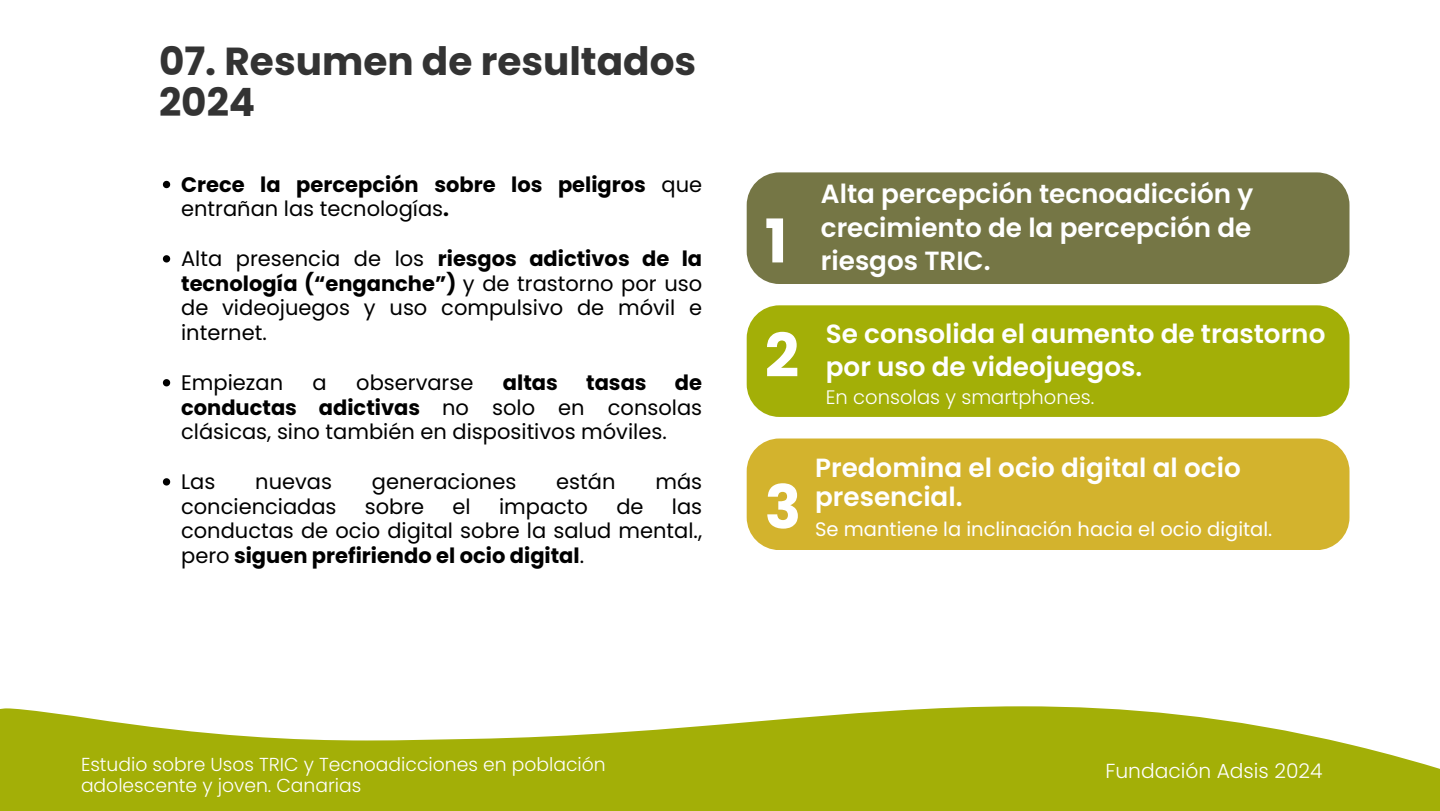
<style>
.page{position:relative;width:1440px;height:811px;background:#fff}
.page>*{position:absolute;margin:0;border:0;box-sizing:border-box;transform-origin:0 0}
.t1{font:700 60.15px/114.1px "Poppins";color:#fff}
.t2{font:700 39px/41.6px "Poppins";color:#333}
.t3{font:600 26.25px/33.2px "Poppins";color:#fff}
.t4{font:21px/24.8px "Poppins";color:#000;text-align:justify}
.t5{font:700 21px/24.8px "Poppins";color:#000}
.t6{font:300 20.25px "Poppins";color:#fff}
.t7{font:19.5px "Poppins";color:#fff}
.t8{font:300 19.5px "Poppins";color:#fff}
.t9{font:300 18.75px/20.9px "Poppins";color:#fff}
.s1{font-weight:400}
.s2{font-weight:700}
</style>
<div class="page">
<svg style="left:0;top:706px;width:1440px;height:104px;fill:#a3af07"></svg>
<div style="left:747px;top:172px;width:603px;height:112px;background:#757645;border-radius:33px"></div>
<div style="left:747px;top:305px;width:603px;height:111px;background:#a3af07;border-radius:33px"></div>
<div style="left:747px;top:438px;width:603px;height:111px;background:#d3b32d;border-radius:33px"></div>
<svg style="left:163px;top:181px;width:7px;height:7px"></svg>
<svg style="left:163px;top:255px;width:7px;height:7px"></svg>
<svg style="left:163px;top:379px;width:7px;height:7px"></svg>
<svg style="left:163px;top:478px;width:7px;height:7px"></svg>
<h2 class="t2" style="left:159px;top:40px;width:539px">07. Resumen de resultados<br>2024</h2>
<p class="t5" style="left:181px;top:172px;width:523px">Crece la percepción sobre los peligros <span class="s1">que entrañan las tecnologías</span>.</p>
<p class="t4" style="left:181px;top:246px;width:523px">Alta presencia de los <span class="s2">riesgos adictivos de la tecnología (“enganche”)</span> y de trastorno por uso de videojuegos y uso compulsivo de móvil e internet.</p>
<p class="t4" style="left:181px;top:370px;width:103px">Empiezan</p>
<p class="t4" style="left:313px;top:370px;width:16px">a</p>
<p class="t4" style="left:356px;top:370px;width:119px">observarse</p>
<p class="t5" style="left:503px;top:370px;width:56px">altas</p>
<p class="t5" style="left:586px;top:370px;width:62px">tasas</p>
<p class="t4" style="left:181px;top:370px;width:523px;text-indent:494px"><span class="s2">de conductas adictivas</span> no solo en consolas clásicas, sino también en dispositivos móviles.</p>
<p class="t4" style="left:181px;top:469px;width:36px">Las</p>
<p class="t4" style="left:255px;top:469px;width:78px">nuevas</p>
<p class="t4" style="left:372px;top:469px;width:146px">generaciones</p>
<p class="t4" style="left:556px;top:469px;width:61px">están</p>
<p class="t4" style="left:655px;top:469px;width:48px">más</p>
<p class="t4" style="left:181px;top:493px;width:157px">concienciadas</p>
<p class="t4" style="left:365px;top:493px;width:61px">sobre</p>
<p class="t4" style="left:453px;top:493px;width:20px">el</p>
<p class="t4" style="left:499px;top:493px;width:91px">impacto</p>
<p class="t4" style="left:616px;top:493px;width:29px">de</p>
<p class="t4" style="left:181px;top:493px;width:523px;text-indent:491px">las conductas de ocio digital sobre la salud mental., pero <span class="s2">siguen prefiriendo el ocio digital</span>.</p>
<h1 class="t1" style="left:765px;top:184px;width:36px">1<br>2</h1>
<p class="t3" style="left:821px;top:177px;width:434px;text-align:justify">Alta percepción tecnoadicción y crecimiento de la percepción de riesgos TRIC.</p>
<p class="t3" style="left:826px;top:317px;width:501px">Se consolida el aumento de trastorno por uso de videojuegos.</p>
<p class="t8" style="left:826px;top:383px;width:270px">En consolas y smartphones.</p>
<h1 class="t1" style="left:765px;top:449px;width:38px">3</h1>
<p class="t3" style="left:815px;top:453px;width:427px;line-height:29.2px">Predomina el ocio digital al ocio presencial.</p>
<p class="t7" style="left:815px;top:515px;width:459px">Se mantiene la inclinación hacia el ocio digital.</p>
<p class="t9" style="left:81px;top:753px;width:526px">Estudio sobre Usos TRIC y Tecnoadicciones en población adolescente y joven. Canarias</p>
<p class="t6" style="left:1105px;top:756px;width:219px">Fundación Adsis 2024</p>
</div>
